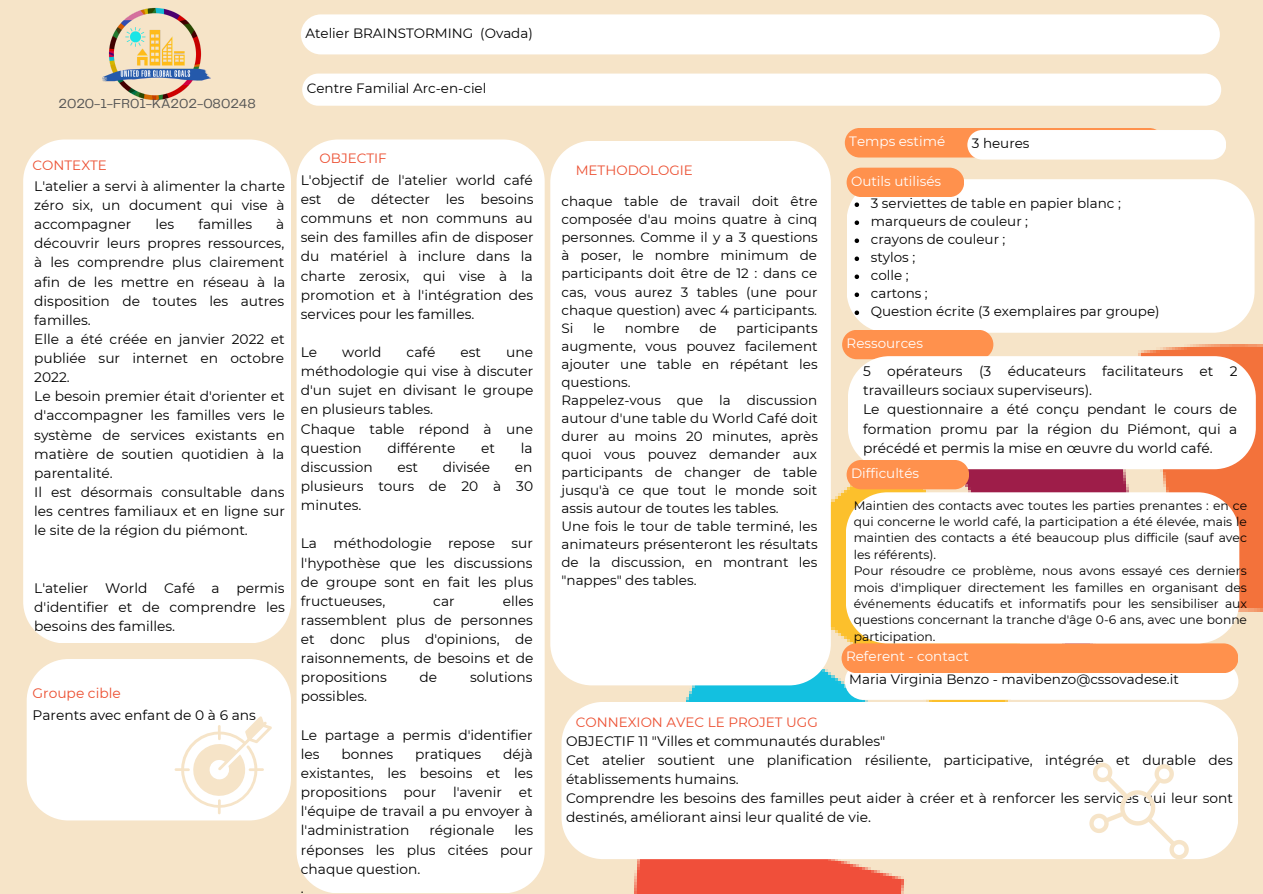
<style>
.page{position:relative;width:1263px;height:894px;background:#fff}
.page>*{position:absolute;margin:0;border:0;box-sizing:border-box;transform-origin:0 0}
.t1{font:13.8px/19px "Montserrat";color:#000;text-align:justify}
.t2{font:13.8px "Montserrat";color:#ec4f31}
.t3{font:13.5px/18px "Montserrat";color:#000;text-align:justify}
.t4{font:13.5px "Montserrat";color:#fff}
.t5{font:13.5px "Montserrat";color:#ec4f31}
.t6{font:13.5px "Telegraf";color:#545454}
.t7{font:12.3px/16.4px "Montserrat";color:#000;text-align:justify}
</style>
<div class="page">
<div style="left:0;top:0;width:1263px;height:893px;background:#f6e4c8"></div>
<img style="left:102px;top:7px;width:109px;height:94px">
<div style="left:301px;top:14px;width:919px;height:40px;background:#fff;border-radius:20px"></div>
<img style="left:632px;top:345px;width:631px;height:548px">
<div style="left:550px;top:141px;width:281px;height:544px;background:#fff"></div>
<div style="left:561px;top:701px;width:677px;height:157px;background:#fff"></div>
<div style="left:297px;top:139px;width:248px;height:754px;background:#fff"></div>
<div style="left:23px;top:139px;width:268px;height:504px;background:#fff"></div>
<div style="left:302px;top:74px;width:919px;height:32px;background:#fff;border-radius:16px"></div>
<div style="left:847px;top:179px;width:407px;height:153px;background:#fff"></div>
<div style="left:842px;top:330px;width:151px;height:29px;background:#ff914d"></div>
<div style="left:845px;top:662px;width:393px;height:37px;background:#fff"></div>
<div style="left:842px;top:643px;width:396px;height:30px;background:#ff914d;border-radius:15px"></div>
<svg style="left:845px;top:128px;width:381px;height:31px;background:#fed8c0"></svg>
<svg style="left:27px;top:659px;width:264px;height:161px;background:#fefcf9"></svg>
<svg style="left:1089px;top:762px;width:100px;height:97px"></svg>
<svg style="left:847px;top:168px;width:117px;height:39px;background:#fdaf7e"></svg>
<svg style="left:855px;top:220px;width:4px;height:5px"></svg>
<svg style="left:855px;top:238px;width:4px;height:5px"></svg>
<svg style="left:855px;top:256px;width:4px;height:5px"></svg>
<svg style="left:855px;top:274px;width:4px;height:5px"></svg>
<svg style="left:855px;top:292px;width:4px;height:5px"></svg>
<svg style="left:855px;top:310px;width:4px;height:5px"></svg>
<div style="left:848px;top:356px;width:408px;height:113px;background:#fff"></div>
<div style="left:847px;top:460px;width:122px;height:29px;background:#ff914d"></div>
<div style="left:846px;top:492px;width:393px;height:151px;background:#fff"></div>
<p class="t3" style="left:305px;top:24px;width:229px">Atelier BRAINSTORMING (Ovada)</p>
<p class="t6" style="left:58px;top:98px;width:199px">2020-1-FR01-KA202-080248</p>
<p class="t3" style="left:307px;top:79px;width:181px">Centre Familial Arc-en-ciel</p>
<p class="t4" style="left:849px;top:133px;width:97px">Temps estimé</p>
<p class="t4" style="left:851px;top:172px;width:92px">Outils utilisés</p>
<p class="t3" style="left:972px;top:134px;width:59px">3 heures</p>
<p class="t5" style="left:319px;top:150px;width:69px">OBJECTIF</p>
<p class="t1" style="left:301px;top:170px;width:234px">L'objectif de l'atelier world café est de détecter les besoins communs et non communs au sein des familles afin de disposer du matériel à inclure dans la charte zerosix, qui vise à la promotion et à l'intégration des services pour les familles.</p>
<p class="t1" style="left:301px;top:342px;width:18px">Le</p>
<p class="t1" style="left:342px;top:342px;width:41px">world</p>
<p class="t1" style="left:407px;top:342px;width:30px">café</p>
<p class="t1" style="left:460px;top:342px;width:22px">est</p>
<p class="t5" style="left:33px;top:157px;width:76px">CONTEXTE</p>
<p class="t5" style="left:576px;top:162px;width:119px">METHODOLOGIE</p>
<p class="t1" style="left:34px;top:176px;width:252px">L'atelier a servi à alimenter la charte zéro six, un document qui vise à accompagner</p>
<p class="t3" style="left:561px;top:192px;width:258px">chaque table de travail doit être composée d'au moins quatre à cinq personnes. Comme il y a 3 questions à poser, le nombre minimum de participants doit être de 12 : dans ce cas, vous aurez 3 tables (une pour chaque question) avec 4 participants.<br>Si</p>
<p class="t3" style="left:871px;top:194px;width:252px">3 serviettes de table en papier blanc ;</p>
<p class="t3" style="left:871px;top:212px;width:159px">marqueurs de couleur ;</p>
<p class="t3" style="left:871px;top:230px;width:136px">crayons de couleur ;</p>
<p class="t3" style="left:871px;top:248px;width:46px">stylos ;</p>
<p class="t3" style="left:871px;top:266px;width:39px">colle ;</p>
<p class="t3" style="left:871px;top:284px;width:59px">cartons ;</p>
<p class="t3" style="left:871px;top:302px;width:290px">Question écrite (3 exemplaires par groupe)</p>
<p class="t1" style="left:155px;top:214px;width:20px">les</p>
<p class="t1" style="left:198px;top:214px;width:55px">familles</p>
<p class="t1" style="left:34px;top:214px;width:252px;text-indent:242px">à découvrir leurs propres ressources, à les comprendre plus clairement afin de les mettre en réseau à la disposition de toutes les autres familles.</p>
<p class="t1" style="left:34px;top:329px;width:252px">Elle a été créée en janvier 2022 et publiée sur internet en octobre 2022.</p>
<p class="t1" style="left:34px;top:387px;width:252px">Le besoin premier était d'orienter et d'accompagner les familles vers le système de services existants en matière de soutien quotidien à la parentalité.</p>
<p class="t1" style="left:34px;top:482px;width:252px">Il est désormais consultable dans les centres familiaux et en ligne sur le site de la région du piémont.</p>
<p class="t3" style="left:561px;top:318px;width:258px;text-indent:175px">participants augmente, vous pouvez facilement ajouter une table en répétant les questions.</p>
<p class="t3" style="left:561px;top:390px;width:258px">Rappelez-vous que la discussion autour d'une table du World Café doit durer au moins 20 minutes, après quoi vous pouvez demander aux participants de changer de table jusqu'à ce que tout le monde soit assis autour de toutes les tables.</p>
<p class="t3" style="left:561px;top:516px;width:258px">Une fois le tour de table terminé, les animateurs présenteront les résultats de la discussion, en montrant les "nappes" des tables.</p>
<p class="t3" style="left:593px;top:318px;width:13px">le</p>
<p class="t3" style="left:625px;top:318px;width:56px">nombre</p>
<p class="t3" style="left:699px;top:318px;width:19px">de</p>
<p class="t4" style="left:847px;top:334px;width:78px">Ressources</p>
<p class="t1" style="left:301px;top:342px;width:234px;text-indent:205px">une méthodologie qui vise à discuter d'un sujet en divisant le groupe en plusieurs tables.</p>
<p class="t1" style="left:301px;top:419px;width:234px">Chaque table répond à une question</p>
<p class="t1" style="left:863px;top:361px;width:376px">5 opérateurs (3 éducateurs facilitateurs et 2 travailleurs sociaux superviseurs).</p>
<p class="t1" style="left:863px;top:400px;width:376px">Le questionnaire a été conçu pendant le cours de formation promu par la région du Piémont, qui a précédé et permis la mise en œuvre du world café.</p>
<p class="t1" style="left:388px;top:438px;width:69px">différente</p>
<p class="t1" style="left:481px;top:438px;width:15px">et</p>
<p class="t1" style="left:521px;top:438px;width:13px">la</p>
<p class="t1" style="left:301px;top:457px;width:73px">discussion</p>
<p class="t1" style="left:397px;top:457px;width:22px">est</p>
<p class="t1" style="left:443px;top:457px;width:49px">divisée</p>
<p class="t1" style="left:301px;top:457px;width:234px;text-indent:214px">en plusieurs tours de 20 à 30 minutes.</p>
<p class="t1" style="left:301px;top:533px;width:234px">La méthodologie repose sur l'hypothèse que les discussions de groupe sont en fait les plus fructueuses,</p>
<p class="t4" style="left:851px;top:464px;width:70px">Difficultés</p>
<p class="t7" style="left:854px;top:497px;width:395px">Maintien des contacts avec toutes les parties prenantes : en ce qui concerne le world café, la participation a été élevée, mais le maintien des contacts a été beaucoup plus difficile (sauf avec les référents).</p>
<p class="t7" style="left:854px;top:562px;width:395px">Pour résoudre ce problème, nous avons essayé ces derniers mois d'impliquer directement les familles en organisant des événements éducatifs et informatifs pour les sensibiliser aux questions concernant la tranche d'âge 0-6 ans, avec une bonne participation.</p>
<p class="t1" style="left:34px;top:578px;width:252px">L'atelier World Café a permis d'identifier et de comprendre les besoins des familles.</p>
<p class="t1" style="left:301px;top:591px;width:234px;text-indent:202px">elles rassemblent plus de personnes et donc plus d'opinions, de raisonnements, de besoins et de propositions</p>
<p class="t1" style="left:433px;top:591px;width:23px">car</p>
<p class="t4" style="left:846px;top:648px;width:124px">Referent - contact</p>
<p class="t1" style="left:420px;top:667px;width:19px">de</p>
<p class="t1" style="left:470px;top:667px;width:64px">solutions</p>
<p class="t3" style="left:849px;top:670px;width:331px">Maria Virginia Benzo - mavibenzo@cssovadese.it</p>
<p class="t2" style="left:33px;top:684px;width:90px">Groupe cible</p>
<p class="t1" style="left:301px;top:686px;width:68px">possibles.</p>
<p class="t1" style="left:301px;top:725px;width:233px">Le partage a permis d'identifier les</p>
<p class="t1" style="left:33px;top:705px;width:225px">Parents avec enfant de 0 à 6 ans</p>
<p class="t5" style="left:576px;top:713px;width:244px">CONNEXION AVEC LE PROJET UGG</p>
<p class="t1" style="left:566px;top:731px;width:321px">OBJECTIF 11 "Villes et communautés durables"</p>
<p class="t1" style="left:566px;top:750px;width:668px">Cet atelier soutient une planification résiliente, participative, intégrée et durable des établissements humains.</p>
<p class="t1" style="left:566px;top:788px;width:669px">Comprendre les besoins des familles peut aider à créer et à renforcer les services qui leur sont destinés, améliorant ainsi leur qualité de vie.</p>
<p class="t1" style="left:301px;top:744px;width:233px;text-indent:202px">déjà existantes, les besoins et les propositions pour l'avenir et l'équipe de travail a pu envoyer à l'administration</p>
<p class="t1" style="left:342px;top:744px;width:53px">bonnes</p>
<p class="t1" style="left:415px;top:744px;width:67px">pratiques</p>
<p class="t1" style="left:301px;top:820px;width:234px;text-indent:214px">les réponses les plus citées pour chaque question.</p>
<p class="t1" style="left:301px;top:878px;width:4px">.</p>
<p class="t1" style="left:429px;top:820px;width:67px">régionale</p>
</div>
